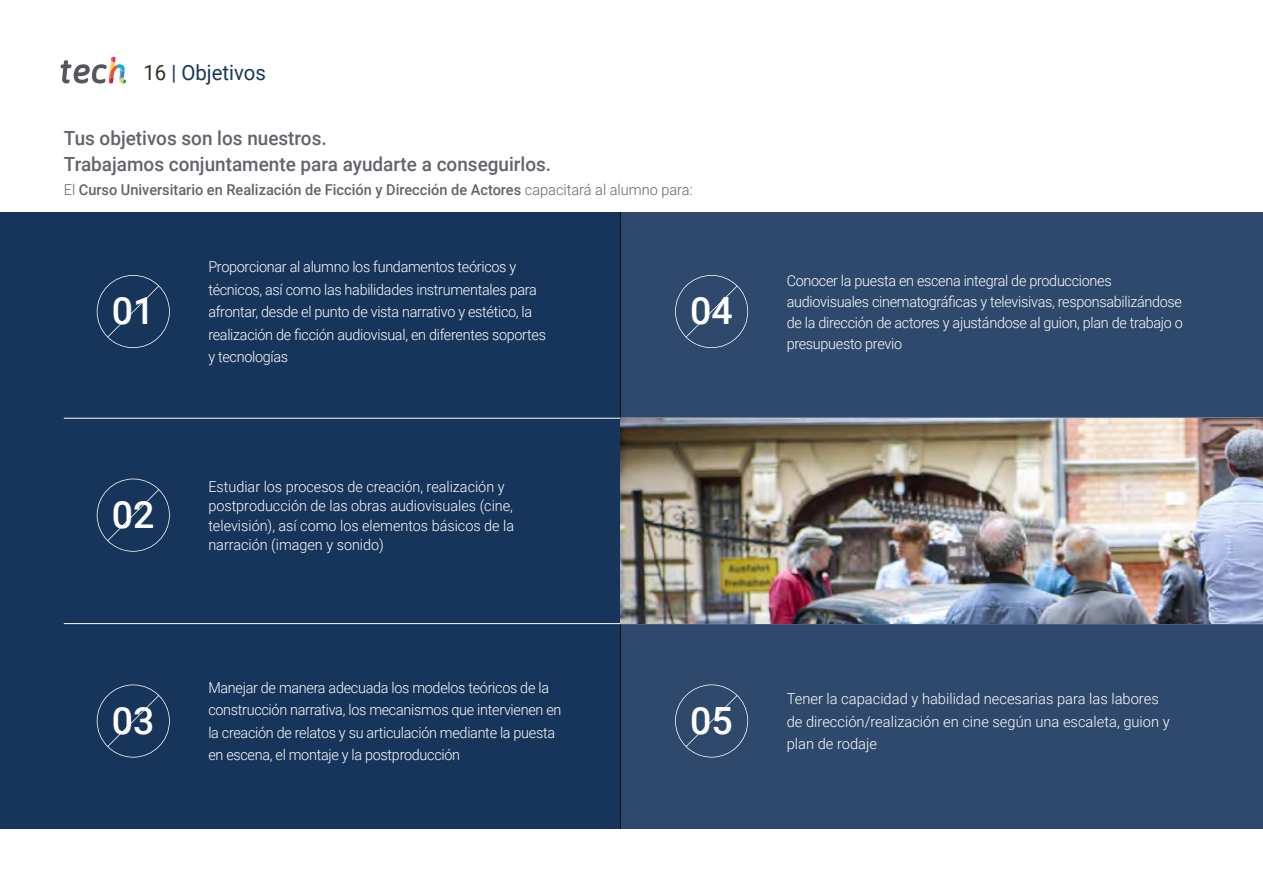
<style>
.page{position:relative;width:1263px;height:893px;background:#fff}
.page>*{position:absolute;margin:0;border:0;box-sizing:border-box;transform-origin:0 0}
.t1{font:500 37.5px "Roboto";color:#fff}
.t2{font:21px "Roboto";color:#1a355c}
.t3{font:500 19.5px/25.5px "Roboto";color:#61646a}
.t4{font:300 15px/22.5px "Roboto";letter-spacing:-.02em;color:#fff;scale:.96 1}
.t5{font:300 15px/19.5px "Roboto";color:#fff;scale:.96 1}
.t6{font:300 15px/22.5px "Roboto";color:#fff}
.t7{font:500 15px "Roboto";color:#61646a}
.s1{color:#312e20}
.s2{font-weight:300}
</style>
<div class="page">
<svg style="left:61px;top:57px;width:65px;height:27px"></svg>
<div style="left:0;top:213px;width:621px;height:616px;background:#17355b"></div>
<div style="left:621px;top:213px;width:642px;height:616px;background:#2e496b"></div>
<svg style="left:97px;top:275px;width:73px;height:73px"></svg>
<svg style="left:97px;top:684px;width:73px;height:73px"></svg>
<svg style="left:97px;top:479px;width:73px;height:73px"></svg>
<svg style="left:675px;top:275px;width:73px;height:73px"></svg>
<svg style="left:675px;top:684px;width:73px;height:73px"></svg>
<hr style="left:64px;top:418px;width:1199px;height:1px;background:#fff">
<hr style="left:64px;top:623px;width:1199px;height:1px;background:#fff">
<img style="left:621px;top:418px;width:642px;height:205px">
<h2 class="t2" style="left:144px;top:57px;width:124px"><span class="s1">16</span> | Objetivos</h2>
<h3 class="t3" style="left:64px;top:125px;width:489px">Tus objetivos son los nuestros.<br>Trabajamos conjuntamente para ayudarte a conseguirlos.</h3>
<p class="t7" style="left:64px;top:179px;width:630px"><span class="s2">El</span> Curso Universitario en Realización de Ficción y Dirección de Actores <span class="s2">capacitará al alumno para:</span></p>
<h1 class="t1" style="left:112px;top:285px;width:44px">01</h1>
<h1 class="t1" style="left:112px;top:488px;width:44px">02</h1>
<h1 class="t1" style="left:112px;top:694px;width:44px">03</h1>
<p class="t4" style="left:208px;top:255px;width:353px">Proporcionar al alumno los fundamentos teóricos y técnicos, así como las habilidades instrumentales para afrontar, desde el punto de vista narrativo y estético, la realización de ficción audiovisual, en diferentes soportes y tecnologías</p>
<p class="t5" style="left:208px;top:476px;width:320px">Estudiar los procesos de creación, realización y postproducción de las obras audiovisuales (cine, televisión), así como los elementos básicos de la narración (imagen y sonido)</p>
<p class="t4" style="left:208px;top:676px;width:369px">Manejar de manera adecuada los modelos teóricos de la construcción narrativa, los mecanismos que intervienen en la creación de relatos y su articulación mediante la puesta en escena, el montaje y la postproducción</p>
<h1 class="t1" style="left:690px;top:285px;width:44px">04</h1>
<h1 class="t1" style="left:690px;top:694px;width:44px">05</h1>
<p class="t4" style="left:787px;top:269px;width:414px;line-height:21px">Conocer la puesta en escena integral de producciones audiovisuales cinematográficas y televisivas, responsabilizándose de la dirección de actores y ajustándose al guion, plan de trabajo o presupuesto previo</p>
<p class="t6" style="left:787px;top:687px;width:385px">Tener la capacidad y habilidad necesarias para las labores de dirección/realización en cine según una escaleta, guion y plan de rodaje</p>
</div>
